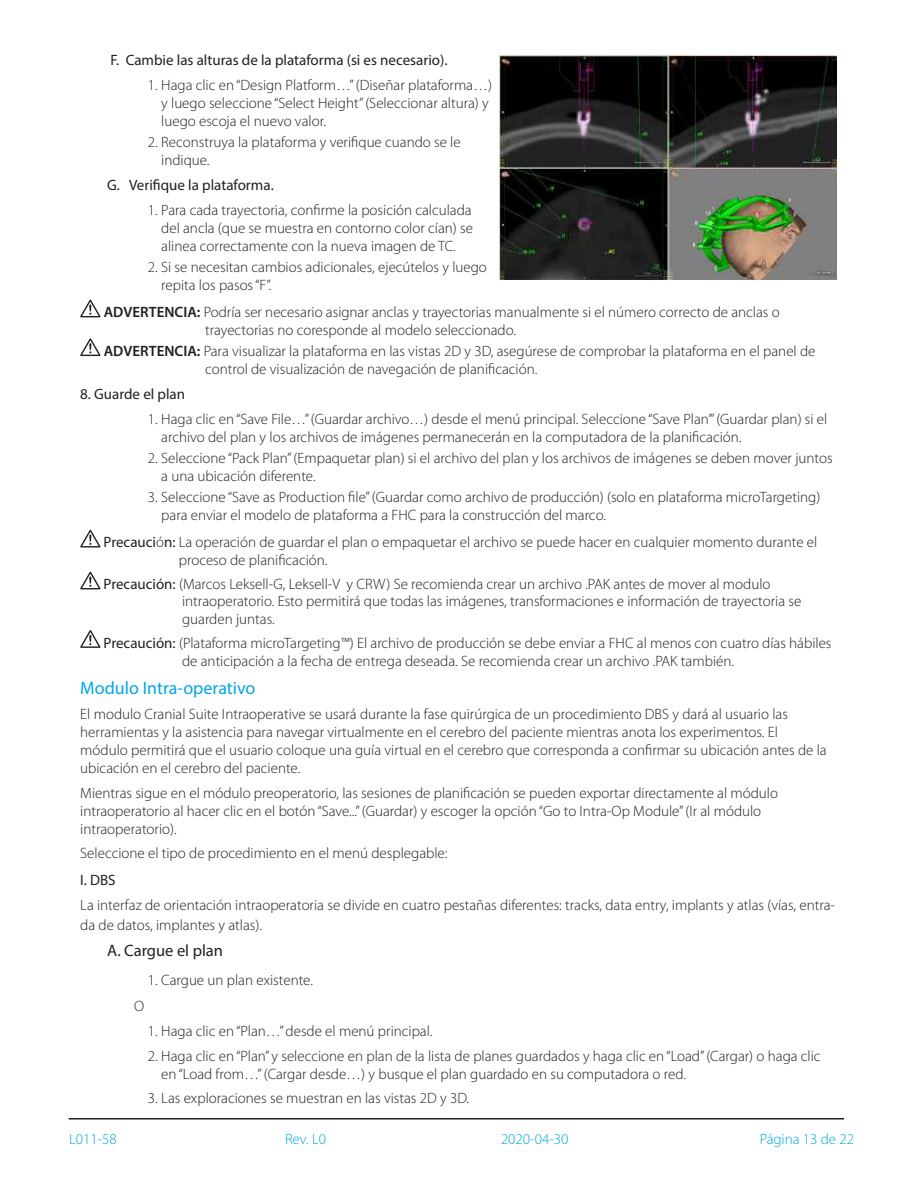
<style>
.page{position:relative;width:918px;height:1188px;background:#fff}
.page>*{position:absolute;margin:0;border:0;box-sizing:border-box;transform-origin:0 0}
.t1{font:18px "Myriad Pro";color:#00a6e4}
.t2{font:16.5px "Myriad Pro";color:#231f20}
.t3{font:300 15px/18px "Myriad Pro";color:#231f20}
.t4{font:15px "Myriad Pro";color:#231f20}
.t5{font:300 15px "Myriad Pro";color:#00a6e4}
.s1{font-weight:600}
.s2{font-weight:400}
</style>
<div class="page">
<hr style="left:69px;top:1118px;width:775px;height:2px;background:#231f20">
<svg style="left:80px;top:300px;width:21px;height:17px"></svg>
<svg style="left:80px;top:338px;width:21px;height:18px"></svg>
<svg style="left:80px;top:530px;width:21px;height:18px"></svg>
<svg style="left:80px;top:572px;width:21px;height:17px"></svg>
<svg style="left:80px;top:630px;width:21px;height:18px"></svg>
<img style="left:500px;top:55px;width:337px;height:225px">
<p class="t4" style="left:110px;top:51px;width:339px">F. Cambie las alturas de la plataforma (si es necesario).</p>
<p class="t3" style="left:161px;top:76px;width:332px;text-indent:-14px">1. Haga clic en “Design Platform…” (Diseñar plataforma…) y luego seleccione “Select Height” (Seleccionar altura) y luego escoja el nuevo valor.</p>
<p class="t3" style="left:161px;top:133px;width:301px;text-indent:-14px">2. Reconstruya la plataforma y verifique cuando se le indique.</p>
<p class="t4" style="left:107px;top:176px;width:168px">G. Verifique la plataforma.</p>
<p class="t3" style="left:161px;top:201px;width:313px;text-align:justify;text-indent:-14px">1. Para cada trayectoria, confirme la posición calculada del ancla (que se muestra en contorno color cían) se alinea correctamente con la nueva imagen de TC.</p>
<p class="t3" style="left:161px;top:258px;width:327px;text-indent:-14px">2. Si se necesitan cambios adicionales, ejecútelos y luego repita los pasos “F”.</p>
<p class="t3" style="left:205px;top:304px;width:576px;text-indent:-101px"><span class="s1">ADVERTENCIA:</span> Podría ser necesario asignar anclas y trayectorias manualmente si el número correcto de anclas o trayectorias no coresponde al modelo seleccionado.</p>
<p class="t3" style="left:205px;top:342px;width:612px;text-indent:-101px"><span class="s1">ADVERTENCIA:</span> Para visualizar la plataforma en las vistas 2D y 3D, asegúrese de comprobar la plataforma en el panel de control de visualización de navegación de planificación.</p>
<p class="t4" style="left:80px;top:385px;width:106px">8. Guarde el plan</p>
<p class="t3" style="left:161px;top:410px;width:668px;text-indent:-14px">1. Haga clic en “Save File…” (Guardar archivo…) desde el menú principal. Seleccione “Save Plan’” (Guardar plan) si el archivo del plan y los archivos de imágenes permanecerán en la computadora de la planificación.</p>
<p class="t3" style="left:161px;top:449px;width:673px;text-indent:-14px">2. Seleccione “Pack Plan” (Empaquetar plan) si el archivo del plan y los archivos de imágenes se deben mover juntos a una ubicación diferente.</p>
<p class="t3" style="left:161px;top:488px;width:661px;text-indent:-14px">3. Seleccione “Save as Production file” (Guardar como archivo de producción) (solo en plataforma microTargeting) para enviar el modelo de plataforma a FHC para la construcción del marco.</p>
<p class="t3" style="left:179px;top:534px;width:640px;text-indent:-75px"><span class="s2">Precauci</span>ó<span class="s2">n:</span> La operación de guardar el plan o empaquetar el archivo se puede hacer en cualquier momento durante el proceso de planificación.</p>
<p class="t3" style="left:182px;top:576px;width:621px;line-height:16.5px;text-indent:-78px"><span class="s2">Precaución:</span> (Marcos Leksell-G, Leksell-V y CRW) Se recomienda crear un archivo .PAK antes de mover al modulo intraoperatorio. Esto permitirá que todas las imágenes, transformaciones e información de trayectoria se</p>
<p class="t3" style="left:104px;top:607px;width:729px;line-height:24px;text-indent:78px">guarden juntas.<br><span class="s2">Precaución:</span> (Plataforma microTargeting™) El archivo de producción se debe enviar a FHC al menos con cuatro días hábiles</p>
<p class="t3" style="left:182px;top:652px;width:553px">de anticipación a la fecha de entrega deseada. Se recomienda crear un archivo .PAK también.</p>
<p class="t1" style="left:80px;top:677px;width:177px">Modulo Intra-operativo</p>
<p class="t3" style="left:80px;top:705px;width:748px">El modulo Cranial Suite Intraoperative se usará durante la fase quirúrgica de un procedimiento DBS y dará al usuario las herramientas y la asistencia para navegar virtualmente en el cerebro del paciente mientras anota los experimentos. El módulo permitirá que el usuario coloque una guía virtual en el cerebro que corresponda a confirmar su ubicación antes de la ubicación en el cerebro del paciente.</p>
<p class="t3" style="left:80px;top:784px;width:699px">Mientras sigue en el módulo preoperatorio, las sesiones de planificación se pueden exportar directamente al módulo intraoperatorio al hacer clic en el botón “Save...” (Guardar) y escoger la opción “Go to Intra-Op Module” (Ir al módulo intraoperatorio).</p>
<p class="t3" style="left:80px;top:845px;width:369px">Seleccione el tipo de procedimiento en el menú desplegable:</p>
<p class="t4" style="left:80px;top:871px;width:37px">I. DBS</p>
<p class="t3" style="left:80px;top:895px;width:756px;line-height:19.8px">La interfaz de orientación intraoperatoria se divide en cuatro pestañas diferentes: tracks, data entry, implants y atlas (vías, entra&shy;da de datos, implantes y atlas).</p>
<p class="t2" style="left:107px;top:940px;width:117px">A. Cargue el plan</p>
<p class="t3" style="left:148px;top:972px;width:167px">1. Cargue un plan existente.</p>
<p class="t3" style="left:134px;top:997px;width:12px">O</p>
<p class="t3" style="left:148px;top:1022px;width:286px">1. Haga clic en “Plan…” desde el menú principal.</p>
<p class="t3" style="left:161px;top:1047px;width:661px;text-indent:-14px">2. Haga clic en “Plan” y seleccione en plan de la lista de planes guardados y haga clic en “Load” (Cargar) o haga clic en “Load from…” (Cargar desde…) y busque el plan guardado en su computadora o red.</p>
<p class="t3" style="left:148px;top:1090px;width:323px">3. Las exploraciones se muestran en las vistas 2D y 3D.</p>
<p class="t5" style="left:69px;top:1131px;width:49px">L011-58</p>
<p class="t5" style="left:285px;top:1131px;width:43px">Rev. L0</p>
<p class="t5" style="left:501px;top:1131px;width:69px">2020-04-30</p>
<p class="t5" style="left:760px;top:1131px;width:96px">Página 13 de 22</p>
</div>
